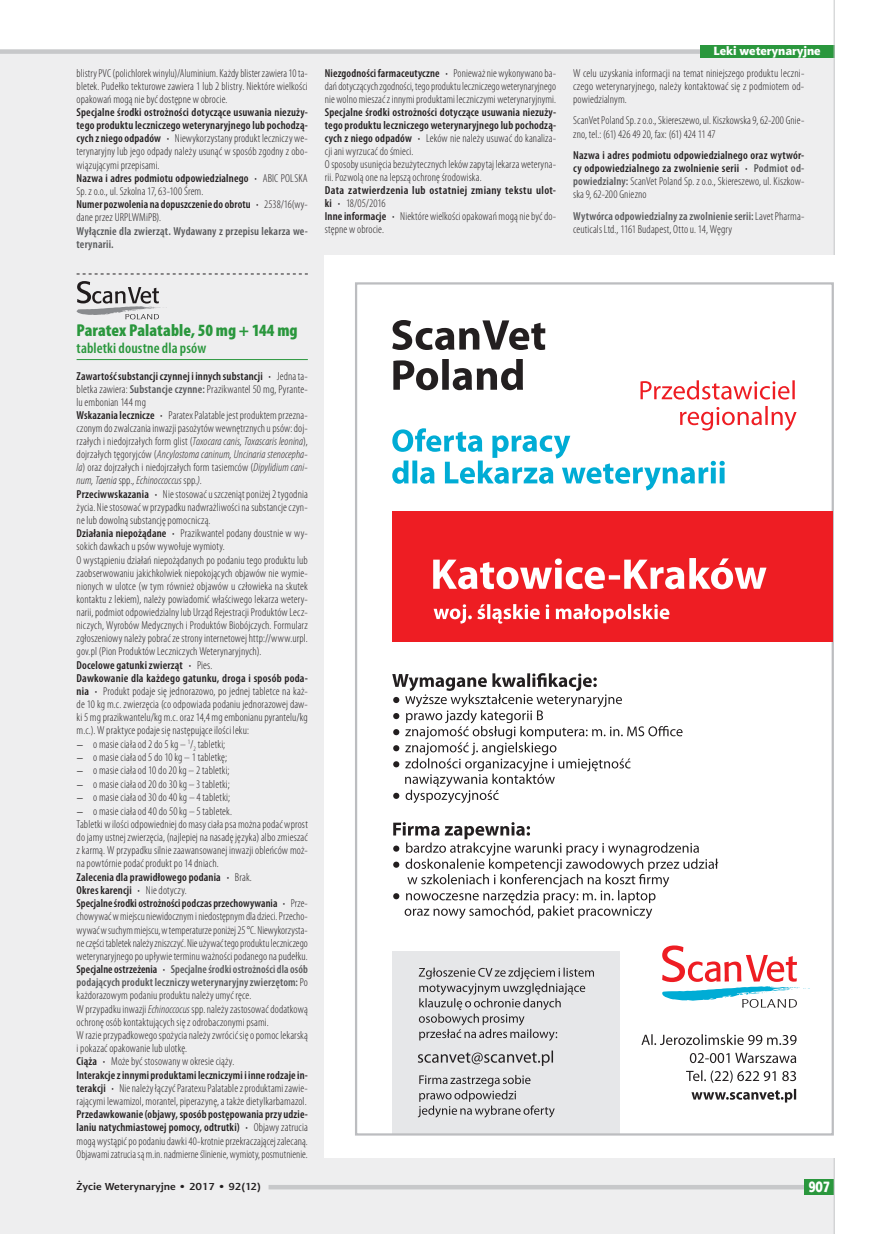
<style>
.page{position:relative;width:881px;height:1234px;background:#fff}
.page>*{position:absolute;margin:0;border:0;box-sizing:border-box;transform-origin:0 0}
.t1{font:900 condensed 17.25px "Myriad Pro";letter-spacing:.005em;color:#2a973d}
.t2{font:600 condensed 15px "Myriad Pro";letter-spacing:.005em;color:#2a973d}
.t3{font:15px "Aerton Cnd EFN Black";color:#fff}
.t4{font:12px "Aerton EFN Black";color:#fff}
.t5{font:300 condensed 11.55px/13px "Myriad Pro";letter-spacing:.01em;color:#231f20}
.t6{font:600 condensed 11.55px/13.2px "Myriad Pro";letter-spacing:.015em;color:#231f20}
.t7{font:600 condensed 11.55px/13px "Myriad Pro";letter-spacing:.015em;color:#57585a}
.t8{font:700 10.2px "Aerton EFN";color:#231f20;scale:1.11 1}
.s1{font-weight:300}
.s2{font-weight:600}
.s3{color:#57585a}
.s4{font-weight:600;color:#57585a}
.s5{font-style:italic}
.s6{font-family:"Warnock Pro";font-weight:400;font-stretch:normal}
</style>
<div class="page">
<div style="left:0;top:51px;width:833px;height:1182px;background:#eeeeef"></div>
<svg style="left:77px;top:273px;width:231px;height:1px"></svg>
<hr style="left:77px;top:359px;width:231px;height:1px;background:#2a973d">
<svg style="left:77px;top:281px;width:90px;height:38px"></svg>
<div style="left:0;top:49px;width:833px;height:5px;background:#c7c8ca"></div>
<div style="left:699px;top:45px;width:134px;height:13px;background:#2a973d"></div>
<div style="left:268px;top:1184px;width:565px;height:5px;background:#c7c8ca"></div>
<div style="left:804px;top:1178px;width:29px;height:15px;background:#2a973d"></div>
<hr style="left:833px;top:0;width:1px;height:1233px;background:#c7c8ca">
<div style="left:325px;top:255px;width:555px;height:902px;background:#fff"></div>
<div style="left:392px;top:950px;width:227px;height:184px;background:#e6e7e9"></div>
<div style="left:392px;top:511px;width:440px;height:131px;background:#ee1d23"></div>
<svg style="left:662px;top:945px;width:147px;height:62px"></svg>
<svg style="left:392px;top:673px;width:325px;height:245px"></svg>
<svg style="left:641px;top:1034px;width:155px;height:48px"></svg>
<svg style="left:691px;top:1088px;width:104px;height:14px"></svg>
<svg style="left:392px;top:320px;width:404px;height:170px"></svg>
<svg style="left:433px;top:558px;width:333px;height:31px"></svg>
<svg style="left:433px;top:604px;width:236px;height:19px"></svg>
<svg style="left:417px;top:967px;width:176px;height:150px"></svg>
<p class="t5" style="left:77px;top:67px;width:233px;text-align:justify">blistry PVC (polichlorek winylu)/Aluminium. Każdy blister zawiera 10ta&shy;bletek. Pudełko tekturowe zawiera 1 lub 2 blistry. Niektóre wielkości opakowań mogą nie być dostępne w obrocie.</p>
<p class="t6" style="left:77px;top:106px;width:233px">Specjalne środki ostrożności dotyczące usuwania niezuży&shy;tego produktu leczniczego weterynaryjnego lub pochodzą&shy;cych z niego odpadów · <span class="s1">Niewykorzystany produkt leczniczy we&shy;terynaryjny lub jego odpady należy usunąć w sposób zgodny z obo&shy;wiązującymi przepisami.<br></span>Nazwa i adres podmiotu odpowiedzialnego · <span class="s1">ABIC POLSKA Sp. zo.o., ul. Szkolna 17, 63-100Śrem.<br></span>Numer pozwolenia na dopuszczenie do obrotu · <span class="s1">2538/16(wy&shy;dane przez URPLWMiPB).</span></p>
<p class="t7" style="left:77px;top:224px;width:233px">Wyłącznie dla zwierząt. Wydawany z przepisu lekarza we&shy;terynarii.</p>
<p class="t5" style="left:325px;top:67px;width:233px;text-align:justify"><span class="s2">Niezgodności farmaceutyczne ·</span> Ponieważ nie wykonywano ba&shy;dań dotyczących zgodności, tego produktu leczniczego weterynaryjnego nie wolno mieszać zinnymi produktami leczniczymi weterynaryjnymi.</p>
<p class="t5" style="left:325px;top:106px;width:233px"><span class="s2">Specjalne środki ostrożności dotyczące usuwania niezuży&shy;tego produktu leczniczego weterynaryjnego lub pochodzą&shy;cych z niego odpadów ·</span> Leków nie należy usuwać do kanaliza&shy;cji ani wyrzucać do śmieci.<br>O sposoby usunięcia bezużytecznych leków zapytaj lekarza weteryna&shy;rii. Pozwolą one na lepszą ochronę środowiska.</p>
<p class="t6" style="left:325px;top:184px;width:233px">Data zatwierdzenia lub ostatniej zmiany tekstu ulot&shy;ki · <span class="s1">18/05/2016<br></span>Inne informacje · <span class="s1">Niektóre wielkości opakowań mogą nie być do&shy;stępne w obrocie.</span></p>
<p class="t4" style="left:713px;top:43px;width:109px">Leki weterynaryjne</p>
<p class="t5" style="left:573px;top:67px;width:233px;text-align:justify">W celu uzyskania informacji na temat niniejszego produktu leczni&shy;czego weterynaryjnego, należy kontaktować się z podmiotem od&shy;powiedzialnym.</p>
<p class="t5" style="left:573px;top:114px;width:233px">ScanVet Poland Sp. zo.o., Skiereszewo, ul. Kiszkowska 9, 62-200 Gnie&shy;zno, tel.: (61) 4264920, fax: (61) 4241147</p>
<p class="t6" style="left:573px;top:149px;width:233px;text-align:justify">Nazwa i adres podmiotu odpowiedzialnego oraz wytwór&shy;cy odpowiedzialnego za zwolnienie serii · <span class="s3">Podmiot od&shy;powiedzialny:</span> <span class="s1">ScanVet Poland Sp. z o.o., Skiereszewo, ul. Kiszkow&shy;ska 9, 62-200 Gniezno</span></p>
<p class="t5" style="left:573px;top:210px;width:233px"><span class="s4">Wytwórca odpowiedzialny za zwolnienie serii:</span> Lavet Pharma&shy;ceuticals Ltd., 1161Budapest, Otto u. 14, Węgry</p>
<h1 class="t1" style="left:77px;top:320px;width:222px">Paratex Palatable, 50 mg + 144 mg</h1>
<p class="t2" style="left:77px;top:339px;width:131px">tabletki doustne dla psów</p>
<p class="t5" style="left:77px;top:369px;width:233px"><span class="s2">Zawartość substancji czynnej i innych substancji ·</span> Jedna ta&shy;bletka zawiera: <span class="s4">Substancje czynne:</span> Prazikwantel 50 mg, Pyrante&shy;lu embonian 144 mg<br><span class="s2">Wskazania lecznicze ·</span> Paratex Palatable jest produktem przezna&shy;czonym do zwalczania inwazji pasożytów wewnętrznych upsów: doj&shy;rzałych i niedojrzałych form glist (<span class="s5">Toxocara canis, Toxascaris leonina</span>), dojrzałych tęgoryjców (<span class="s5">Ancylostoma caninum, Uncinaria stenocepha&shy;la</span>) oraz dojrzałych i niedojrzałych form tasiemców (<span class="s5">Dipylidium cani&shy;num, Taenia</span> spp.<span class="s5">, Echinoccoccus</span> spp<span class="s5">.)</span>.<br><span class="s2">Przeciwwskazania ·</span> Nie stosować uszczeniąt poniżej 2tygodnia życia. Nie stosować w przypadku nadwrażliwości na substancje czyn&shy;ne lub dowolną substancję pomocniczą.<br><span class="s2">Działania niepożądane ·</span> Prazikwantel podany doustnie w wy&shy;sokich dawkach upsów wywołuje wymioty.<br>O wystąpieniu działań niepożądanych po podaniu tego produktu lub zaobserwowaniu jakichkolwiek niepokojących objawów nie wymie&shy;nionych w ulotce (w tym również objawów u człowieka na skutek kontaktu z lekiem), należy powiadomić właściwego lekarza wetery&shy;narii, podmiot odpowiedzialny lub Urząd Rejestracji Produktów Lecz&shy;niczych, Wyrobów Medycznych i Produktów Biobójczych. Formularz zgłoszeniowy należy pobrać ze strony internetowej http://www.urpl. gov.pl (Pion Produktów Leczniczych Weterynaryjnych).<br><span class="s2">Docelowe gatunki zwierząt ·</span> Pies.<br><span class="s2">Dawkowanie dla każdego gatunku, droga i sposób poda&shy;nia ·</span> Produkt podaje się jednorazowo, po jednej tabletce na każ&shy;de 10 kg m.c. zwierzęcia (co odpowiada podaniu jednorazowej daw&shy;ki 5mg prazikwantelu/kg m.c. oraz 14,4mg embonianu pyrantelu/kg m.c.). Wpraktyce podaje się następujące ilości leku:</p>
<p class="t5" style="left:77px;top:737px;width:150px"><span class="s6">–</span> o masie ciała od 2do 5kg – <sup>1</sup>/<sub>2</sub> tabletki;</p>
<p class="t5" style="left:77px;top:750px;width:152px"><span class="s6">–</span> o masie ciała od 5do 10kg – 1tabletkę;</p>
<p class="t5" style="left:77px;top:764px;width:154px"><span class="s6">–</span> o masie ciała od 10do 20kg – 2tabletki;</p>
<p class="t5" style="left:77px;top:777px;width:155px"><span class="s6">–</span> o masie ciała od 20do 30kg – 3tabletki;</p>
<p class="t5" style="left:77px;top:791px;width:155px"><span class="s6">–</span> o masie ciała od 30do 40kg – 4tabletki;</p>
<p class="t5" style="left:77px;top:804px;width:233px"><span class="s6">–</span> o masie ciała od 40do 50kg – 5tabletek.<br>Tabletki w ilości odpowiedniej do masy ciała psa można podać wprost do jamy ustnej zwierzęcia, (najlepiej na nasadę języka) albo zmieszać z karmą. W przypadku silnie zaawansowanej inwazji obleńców moż&shy;na powtórnie podać produkt po 14dniach.<br><span class="s2">Zalecenia dla prawidłowego podania ·</span> Brak.<br><span class="s2">Okres karencji ·</span> Nie dotyczy.<br><span class="s2">Specjalne środki ostrożności podczas przechowywania ·</span> Prze&shy;chowywać wmiejscu niewidocznym iniedostępnym dla dzieci. Przecho&shy;wywać wsuchym miejscu, wtemperaturze poniżej 25 °C. Niewykorzysta&shy;ne części tabletek należy zniszczyć. Nie używać tego produktu leczniczego weterynaryjnego po upływie terminu ważności podanego na pudełku.<br><span class="s2">Specjalne ostrzeżenia ·</span> <span class="s4">Specjalne środki ostrożności dla osób podających produkt leczniczy weterynaryjny zwierzętom:</span> Po każdorazowym podaniu produktu należy umyć ręce.<br>Wprzypadku inwazji <span class="s5">Echinoccocus</span> spp. należy zastosować dodatkową ochronę osób kontaktujących się zodrobaczonymi psami.<br>Wrazie przypadkowego spożycia należy zwrócić się opomoc lekarską ipokazać opakowanie lub ulotkę.<br><span class="s2">Ciąża ·</span> Może być stosowany w okresie ciąży.<br><span class="s2">Interakcje zinnymi produktami leczniczymi i inne rodzaje in&shy;terakcji ·</span> Nie należy łączyć Paratexu Palatable zproduktami zawie&shy;rającymi lewamizol, morantel, piperazynę, atakże dietylkarbamazol.</p>
<p class="t5" style="left:77px;top:1107px;width:233px;text-align:justify"><span class="s2">Przedawkowanie (objawy, sposób postępowania przy udzie&shy;laniu natychmiastowej pomocy, odtrutki) ·</span> Objawy zatrucia mogą wystąpić po podaniu dawki 40-krotnie przekraczającej zalecaną.<br>Objawami zatrucia są m.in. nadmierne ślinienie, wymioty, posmutnienie.</p>
<p class="t8" style="left:77px;top:1180px;width:167px">Życie Weterynaryjne • 2017 • 92(12)</p>
<p class="t3" style="left:808px;top:1177px;width:23px">907</p>
</div>
